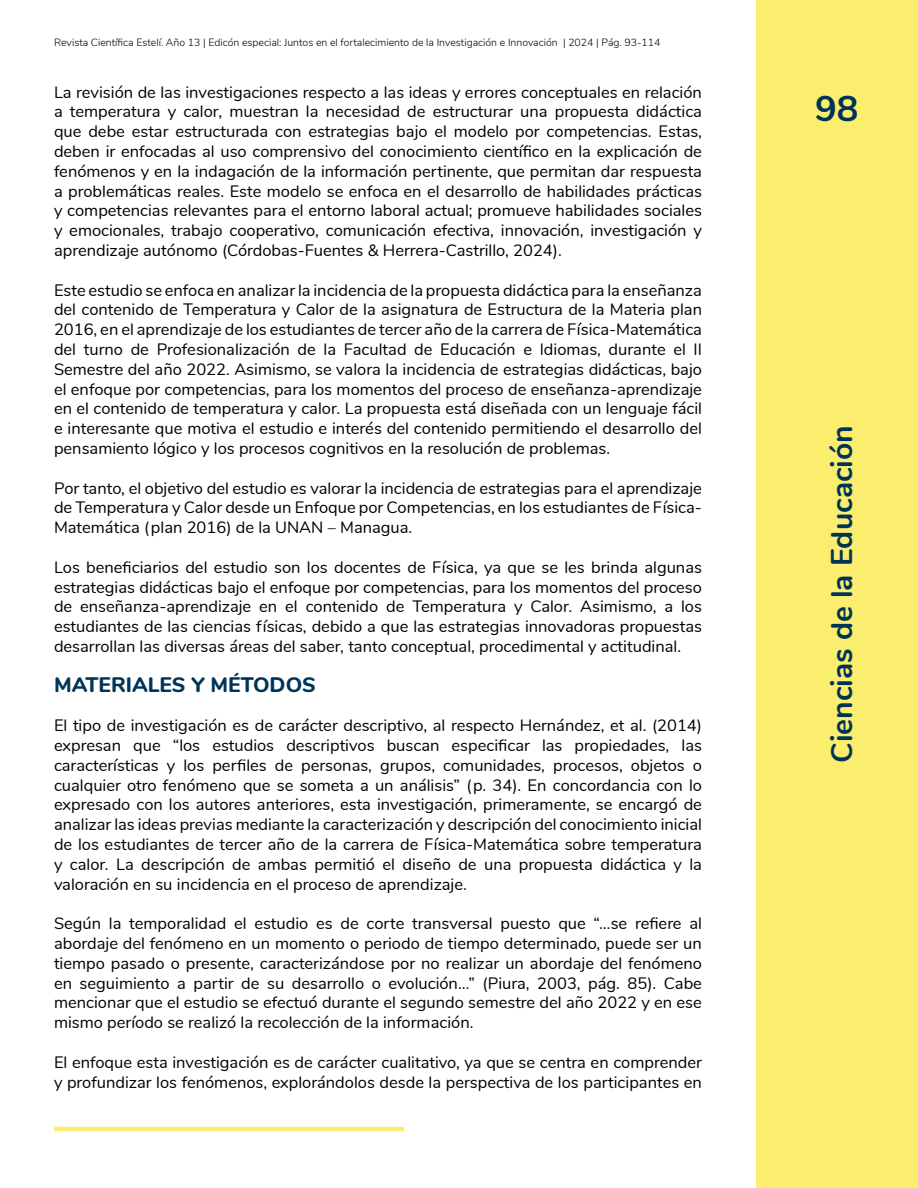
<style>
.page{position:relative;width:918px;height:1188px;background:#fff}
.page>*{position:absolute;margin:0;border:0;box-sizing:border-box;transform-origin:0 0}
.t1{font:700 36px "Nunito";color:#003457}
.t2{font:700 30px "Nunito";color:#003457}
.t3{font:800 21px "Nunito";color:#003457}
.t4{font:16.5px/19.8px "Nunito";color:#000;text-align:justify}
.t5{font:300 10.5px "Nunito";color:#000}
</style>
<div class="page">
<div style="left:756px;top:0;width:162px;height:1188px;background:#fbee6e"></div>
<hr style="left:54px;top:1127px;width:350px;height:4px;background:#fbee6e">
<p class="t5" style="left:54px;top:34px;width:608px">Revista Científica Estelí. Año 13 | Edicón especial: Juntos en el fortalecimiento de la Investigación e Innovación | 2024 | Pág. 93-114</p>
<p class="t4" style="left:54px;top:81px;width:650px">La revisión de las investigaciones respecto a las ideas y errores conceptuales en relación a temperatura y calor, muestran la necesidad de estructurar una propuesta didáctica que debe estar estructurada con estrategias bajo el modelo por competencias. Estas, deben ir enfocadas al uso comprensivo del conocimiento científico en la explicación de fenómenos y en la indagación de la información pertinente, que permitan dar respuesta a problemáticas reales. Este modelo se enfoca en el desarrollo de habilidades prácticas y competencias relevantes para el entorno laboral actual; promueve habilidades sociales y emocionales, trabajo cooperativo, comunicación efectiva, innovación, investigación y aprendizaje autónomo (Córdobas-Fuentes &amp; Herrera-Castrillo, 2024).</p>
<p class="t4" style="left:54px;top:279px;width:650px">Este estudio se enfoca en analizar la incidencia de la propuesta didáctica para la enseñanza del contenido de Temperatura y Calor de la asignatura de Estructura de la Materia plan 2016, en el aprendizaje de los estudiantes de tercer año de la carrera de Física-Matemática del turno de Profesionalización de la Facultad de Educación e Idiomas, durante el II Semestre del año 2022. Asimismo, se valora la incidencia de estrategias didácticas, bajo el enfoque por competencias, para los momentos del proceso de enseñanza-aprendizaje en el contenido de temperatura y calor. La propuesta está diseñada con un lenguaje fácil e interesante que motiva el estudio e interés del contenido permitiendo el desarrollo del pensamiento lógico y los procesos cognitivos en la resolución de problemas.</p>
<p class="t4" style="left:54px;top:477px;width:649px">Por tanto, el objetivo del estudio es valorar la incidencia de estrategias para el aprendizaje de Temperatura y Calor desde un Enfoque por Competencias, en los estudiantes de Física-Matemática (plan 2016) de la UNAN – Managua.</p>
<p class="t4" style="left:54px;top:556px;width:650px">Los beneficiarios del estudio son los docentes de Física, ya que se les brinda algunas estrategias didácticas bajo el enfoque por competencias, para los momentos del proceso de enseñanza-aprendizaje en el contenido de Temperatura y Calor. Asimismo, a los estudiantes de las ciencias físicas, debido a que las estrategias innovadoras propuestas desarrollan las diversas áreas del saber, tanto conceptual, procedimental y actitudinal.</p>
<p class="t3" style="left:54px;top:669px;width:263px">MATERIALES Y MÉTODOS</p>
<p class="t4" style="left:54px;top:715px;width:650px">El tipo de investigación es de carácter descriptivo, al respecto Hernández, et al. (2014) expresan que “los estudios descriptivos buscan especificar las propiedades, las características y los perfiles de personas, grupos, comunidades, procesos, objetos o cualquier otro fenómeno que se someta a un análisis” (p. 34). En concordancia con lo expresado con los autores anteriores, esta investigación, primeramente, se encargó de analizar las ideas previas mediante la caracterización y descripción del conocimiento inicial de los estudiantes de tercer año de la carrera de Física-Matemática sobre temperatura y calor. La descripción de ambas permitió el diseño de una propuesta didáctica y la valoración en su incidencia en el proceso de aprendizaje.</p>
<p class="t4" style="left:54px;top:913px;width:650px">Según la temporalidad el estudio es de corte transversal puesto que “…se refiere al abordaje del fenómeno en un momento o periodo de tiempo determinado, puede ser un tiempo pasado o presente, caracterizándose por no realizar un abordaje del fenómeno en seguimiento a partir de su desarrollo o evolución…” (Piura, 2003, pág. 85). Cabe mencionar que el estudio se efectuó durante el segundo semestre del año 2022 y en ese mismo período se realizó la recolección de la información.</p>
<p class="t4" style="left:54px;top:1051px;width:649px">El enfoque esta investigación es de carácter cualitativo, ya que se centra en comprender y profundizar los fenómenos, explorándolos desde la perspectiva de los participantes en</p>
<h1 class="t1" style="left:815px;top:82px;width:45px">98</h1>
<h2 class="t2" style="left:820px;top:763px;width:339px;rotate:-90deg">Ciencias de la Educación</h2>
</div>
